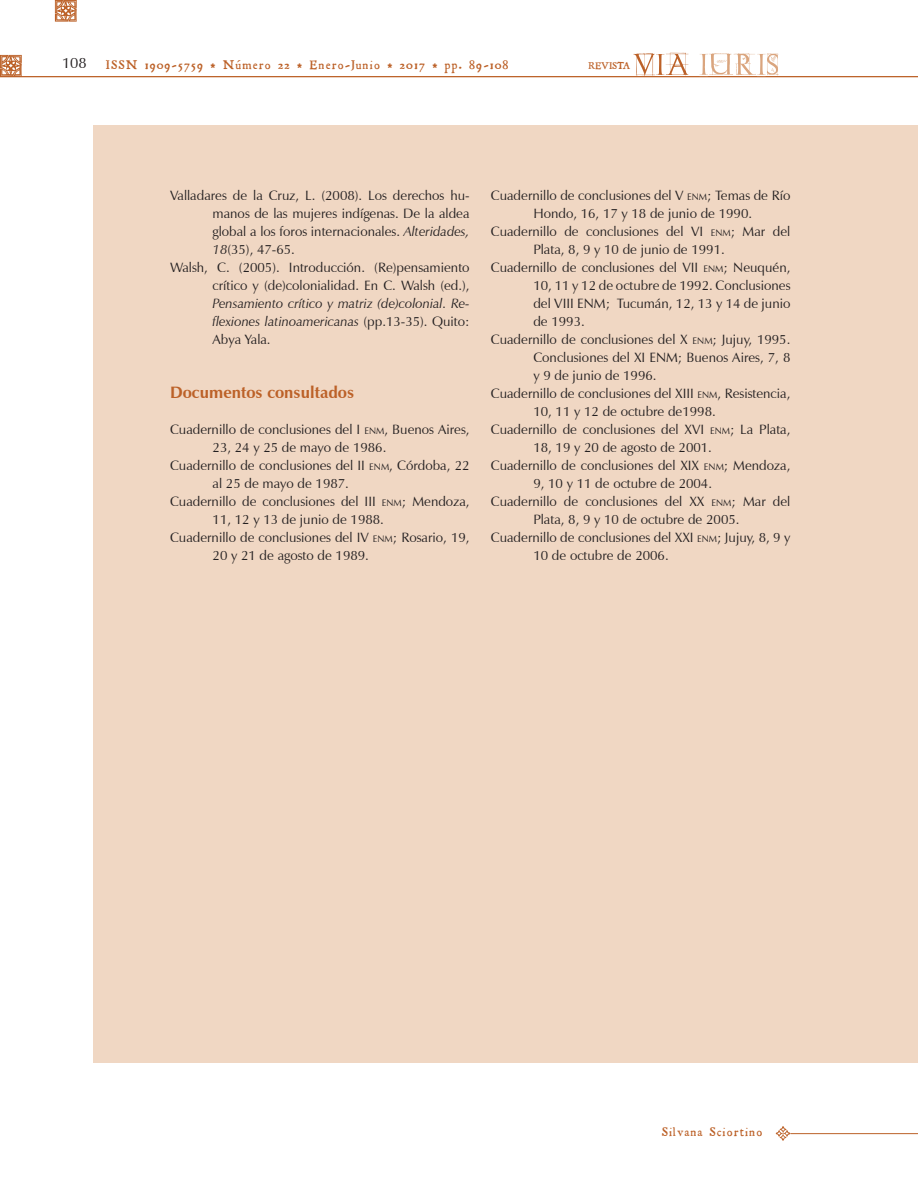
<style>
.page{position:relative;width:918px;height:1188px;background:#fff}
.page>*{position:absolute;margin:0;border:0;box-sizing:border-box;transform-origin:0 0}
.t1{font:700 16.5px "Zapf Humanist 601 BT";color:#bc6128}
.t2{font:15px "Zapf Humanist 601 BT";color:#231f20}
.t3{font:13.5px "Zapf Humanist 601 BT";color:#231f20}
.t4{font:italic 13.5px/18px "Zapf Humanist 601 BT";color:#231f20;text-align:justify}
.t5{font:13.5px "Roman Antique";letter-spacing:.1em;color:#bc6128}
.t6{font:10.5px "Roman Antique";color:#bc6128}
.s1{font-style:italic}
.s2{font-style:normal}
.s3{font-size:9.45px}
</style>
<div class="page">
<svg style="left:776px;top:1126px;width:14px;height:15px"></svg>
<hr style="left:790px;top:1133px;width:128px;height:1px;background:#bc6128">
<svg style="left:0;top:55px;width:22px;height:21px"></svg>
<svg style="left:55px;top:0;width:22px;height:22px"></svg>
<hr style="left:0;top:76px;width:918px;height:1px;background:#bc6128">
<svg style="left:699px;top:53px;width:80px;height:23px"></svg>
<svg style="left:633px;top:53px;width:55px;height:23px"></svg>
<div style="left:94px;top:125px;width:824px;height:938px;background:#f0d7c3"></div>
<p class="t2" style="left:62px;top:54px;width:26px">108</p>
<p class="t5" style="left:106px;top:57px;width:404px">ISSN 1909-5759 * Número 22 * Enero-Junio * 2017 * pp. 89-108</p>
<p class="t6" style="left:588px;top:59px;width:43px">REVISTA</p>
<p class="t3" style="left:170px;top:187px;width:301px">Valladares de la Cruz, L. (2008). Los derechos hu-</p>
<p class="t3" style="left:213px;top:205px;width:259px">manos de las mujeres indígenas. De la aldea</p>
<p class="t3" style="left:213px;top:223px;width:259px">global a los foros internacionales. <span class="s1">Alteridades,</span></p>
<p class="t3" style="left:213px;top:241px;width:84px"><span class="s1">18</span>(35), 47-65.</p>
<p class="t3" style="left:170px;top:259px;width:301px">Walsh, C. (2005). Introducción. (Re)pensamiento</p>
<p class="t3" style="left:213px;top:277px;width:259px">crítico y (de)colonialidad. En C. Walsh (ed.),</p>
<p class="t4" style="left:213px;top:294px;width:259px">Pensamiento crítico y matriz (de)colonial. Re&shy;flexiones latinoamericanas <span class="s2">(pp.13-35). Quito:<br>Abya Yala.</span></p>
<p class="t1" style="left:170px;top:382px;width:186px">Documentos consultados</p>
<p class="t3" style="left:170px;top:421px;width:301px">Cuadernillo de conclusiones del I <span class="s3">ENM</span>, Buenos Aires,</p>
<p class="t3" style="left:213px;top:439px;width:175px">23, 24 y 25 de mayo de 1986.</p>
<p class="t3" style="left:170px;top:457px;width:301px">Cuadernillo de conclusiones del II <span class="s3">ENM</span>, Córdoba, 22</p>
<p class="t3" style="left:213px;top:475px;width:138px">al 25 de mayo de 1987.</p>
<p class="t3" style="left:170px;top:493px;width:301px">Cuadernillo de conclusiones del III <span class="s3">ENM</span>; Mendoza,</p>
<p class="t3" style="left:213px;top:511px;width:173px">11, 12 y 13 de junio de 1988.</p>
<p class="t3" style="left:170px;top:529px;width:301px">Cuadernillo de conclusiones del IV <span class="s3">ENM</span>; Rosario, 19,</p>
<p class="t3" style="left:213px;top:547px;width:158px">20 y 21 de agosto de 1989.</p>
<p class="t3" style="left:491px;top:187px;width:301px">Cuadernillo de conclusiones del V <span class="s3">ENM</span>; Temas de Río</p>
<p class="t3" style="left:533px;top:205px;width:220px">Hondo, 16, 17 y 18 de junio de 1990.</p>
<p class="t3" style="left:491px;top:223px;width:301px">Cuadernillo de conclusiones del VI <span class="s3">ENM</span>; Mar del</p>
<p class="t3" style="left:533px;top:241px;width:193px">Plata, 8, 9 y 10 de junio de 1991.</p>
<p class="t3" style="left:491px;top:259px;width:301px">Cuadernillo de conclusiones del VII <span class="s3">ENM</span>; Neuquén,</p>
<p class="t3" style="left:533px;top:277px;width:259px">10, 11 y 12 de octubre de 1992. Conclusiones</p>
<p class="t3" style="left:533px;top:295px;width:259px">del VIII ENM; Tucumán, 12, 13 y 14 de junio</p>
<p class="t3" style="left:533px;top:313px;width:53px">de 1993.</p>
<p class="t3" style="left:491px;top:331px;width:301px">Cuadernillo de conclusiones del X <span class="s3">ENM</span>; Jujuy, 1995.</p>
<p class="t3" style="left:533px;top:349px;width:259px">Conclusiones del XI ENM; Buenos Aires, 7, 8</p>
<p class="t3" style="left:533px;top:367px;width:125px">y 9 de junio de 1996.</p>
<p class="t3" style="left:491px;top:385px;width:301px">Cuadernillo de conclusiones del XIII <span class="s3">ENM</span>, Resistencia,</p>
<p class="t3" style="left:533px;top:403px;width:184px">10, 11 y 12 de octubre de1998.</p>
<p class="t3" style="left:491px;top:421px;width:301px">Cuadernillo de conclusiones del XVI <span class="s3">ENM</span>; La Plata,</p>
<p class="t3" style="left:533px;top:439px;width:180px">18, 19 y 20 de agosto de 2001.</p>
<p class="t3" style="left:491px;top:457px;width:301px">Cuadernillo de conclusiones del XIX <span class="s3">ENM</span>; Mendoza,</p>
<p class="t3" style="left:533px;top:475px;width:180px">9, 10 y 11 de octubre de 2004.</p>
<p class="t3" style="left:491px;top:493px;width:301px">Cuadernillo de conclusiones del XX <span class="s3">ENM</span>; Mar del</p>
<p class="t3" style="left:533px;top:511px;width:208px">Plata, 8, 9 y 10 de octubre de 2005.</p>
<p class="t3" style="left:491px;top:529px;width:301px">Cuadernillo de conclusiones del XXI <span class="s3">ENM</span>; Jujuy, 8, 9 y</p>
<p class="t3" style="left:533px;top:547px;width:137px">10 de octubre de 2006.</p>
<p class="t5" style="left:662px;top:1124px;width:102px">Silvana Sciortino</p>
</div>
